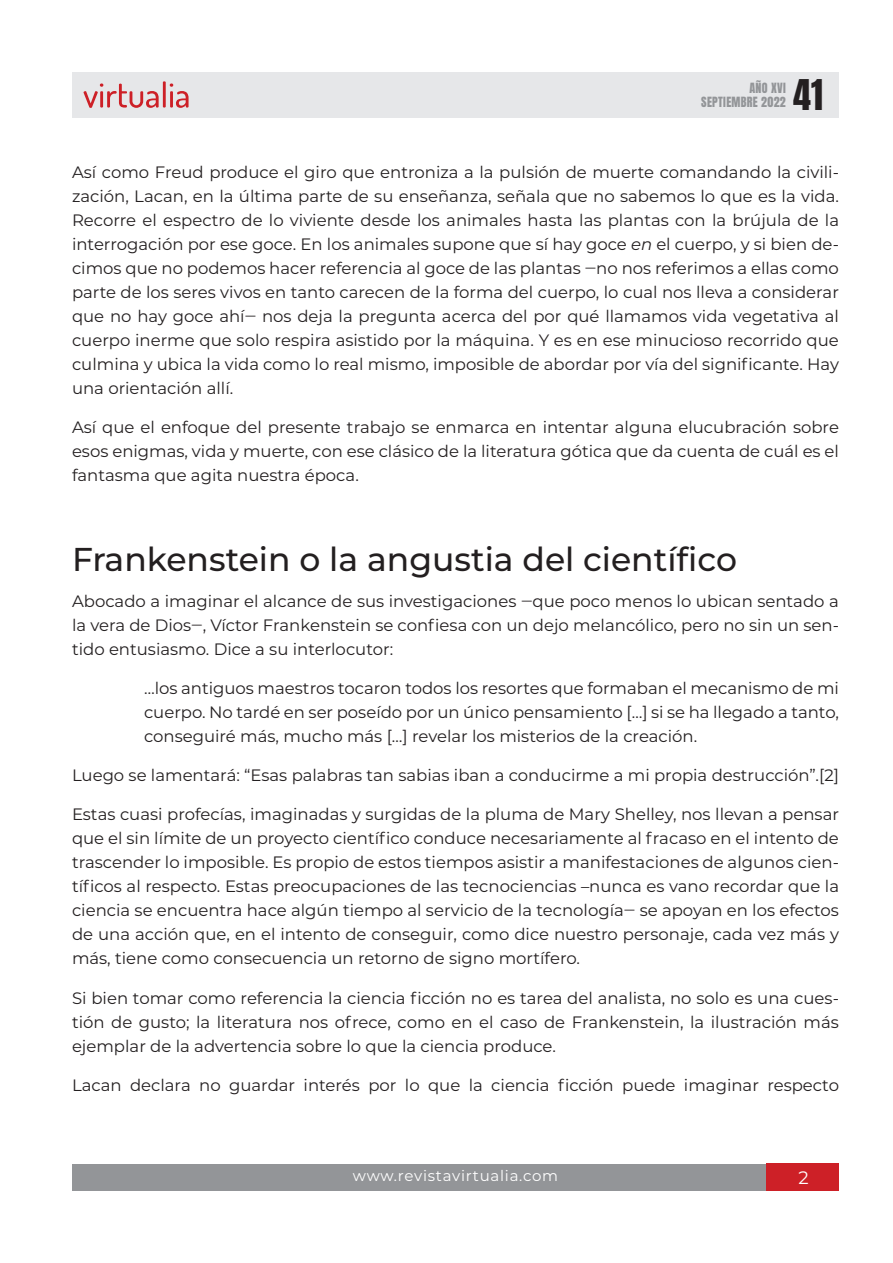
<style>
.page{position:relative;width:893px;height:1263px;background:#fff}
.page>*{position:absolute;margin:0;border:0;box-sizing:border-box;transform-origin:0 0}
.t1{font:36px "Anton";color:#231f20}
.TituloSub{font:500 33px "Montserrat";color:#231f20}
.t2{font:18px "Montserrat";color:#fff}
.Parrafo{font:16.5px/24px "Montserrat";color:#231f20;text-align:justify}
.t3{font:15px "Montserrat";letter-spacing:.05em;color:#fff}
.t4{font:12px/14.4px "Anton";letter-spacing:.025em;color:#939598;text-align:right}
.s1{font-style:italic}
</style>
<div class="page">
<div style="left:72px;top:1164px;width:750px;height:27px;background:#939598"></div>
<div style="left:767px;top:1164px;width:72px;height:27px;background:#cd2027"></div>
<div style="left:72px;top:72px;width:767px;height:45px;background:#e6e7e9"></div>
<svg style="left:84px;top:81px;width:105px;height:27px"></svg>
<h1 class="t1" style="left:793px;top:76px;width:31px">41</h1>
<p class="t4" style="left:701px;top:82px;width:86px">AÑO XVI<br>SEPTIEMBRE 2022</p>
<p class="Parrafo" style="left:72px;top:159px;width:769px">Así como Freud produce el giro que entroniza a la pulsión de muerte comandando la civili&shy;zación, Lacan, en la última parte de su enseñanza, señala que no sabemos lo que es la vida.<br>Recorre el espectro de lo viviente desde los animales hasta las plantas con la brújula de la interrogación por ese goce. En los animales supone que sí hay goce <span class="s1">en</span> el cuerpo, y si bien de&shy;cimos que no podemos hacer referencia al goce de las plantas ‒no nos referimos a ellas como parte de los seres vivos en tanto carecen de la forma del cuerpo, lo cual nos lleva a considerar que no hay goce ahí‒ nos deja la pregunta acerca del por qué llamamos vida vegetativa al cuerpo inerme que solo respira asistido por la máquina. Y es en ese minucioso recorrido que culmina y ubica la vida como lo real mismo, imposible de abordar por vía del significante. Hay una orientación allí.</p>
<p class="Parrafo" style="left:72px;top:414px;width:768px">Así que el enfoque del presente trabajo se enmarca en intentar alguna elucubración sobre esos enigmas, vida y muerte, con ese clásico de la literatura gótica que da cuenta de cuál es el fantasma que agita nuestra época.</p>
<p class="TituloSub" style="left:72px;top:538px;width:666px">Frankenstein o la angustia del científico</p>
<p class="Parrafo" style="left:72px;top:589px;width:768px">Abocado a imaginar el alcance de sus investigaciones ‒que poco menos lo ubican sentado a la vera de Dios‒, Víctor Frankenstein se confiesa con un dejo melancólico, pero no sin un sen&shy;tido entusiasmo. Dice a su interlocutor:</p>
<p class="Parrafo" style="left:144px;top:676px;width:696px">…los antiguos maestros tocaron todos los resortes que formaban el mecanismo de mi cuerpo. No tardé en ser poseído por un único pensamiento […] si se ha llegado a tanto, conseguiré más, mucho más […] revelar los misterios de la creación.</p>
<p class="Parrafo" style="left:72px;top:763px;width:768px">Luego se lamentará: “Esas palabras tan sabias iban a conducirme a mi propia destrucción”.[2]</p>
<p class="Parrafo" style="left:72px;top:802px;width:769px">Estas cuasi profecías, imaginadas y surgidas de la pluma de Mary Shelley, nos llevan a pensar que el sin límite de un proyecto científico conduce necesariamente al fracaso en el intento de trascender lo imposible. Es propio de estos tiempos asistir a manifestaciones de algunos cien&shy;tíficos al respecto. Estas preocupaciones de las tecnociencias –nunca es vano recordar que la ciencia se encuentra hace algún tiempo al servicio de la tecnología‒ se apoyan en los efectos de una acción que, en el intento de conseguir, como dice nuestro personaje, cada vez más y más, tiene como consecuencia un retorno de signo mortífero.</p>
<p class="Parrafo" style="left:72px;top:985px;width:768px">Si bien tomar como referencia la ciencia ficción no es tarea del analista, no solo es una cues&shy;tión de gusto; la literatura nos ofrece, como en el caso de Frankenstein, la ilustración más ejemplar de la advertencia sobre lo que la ciencia produce.</p>
<p class="Parrafo" style="left:72px;top:1072px;width:768px">Lacan declara no guardar interés por lo que la ciencia ficción puede imaginar respecto</p>
<p class="t3" style="left:353px;top:1165px;width:207px">www.revistavirtualia.com</p>
<p class="t2" style="left:798px;top:1165px;width:12px">2</p>
</div>
